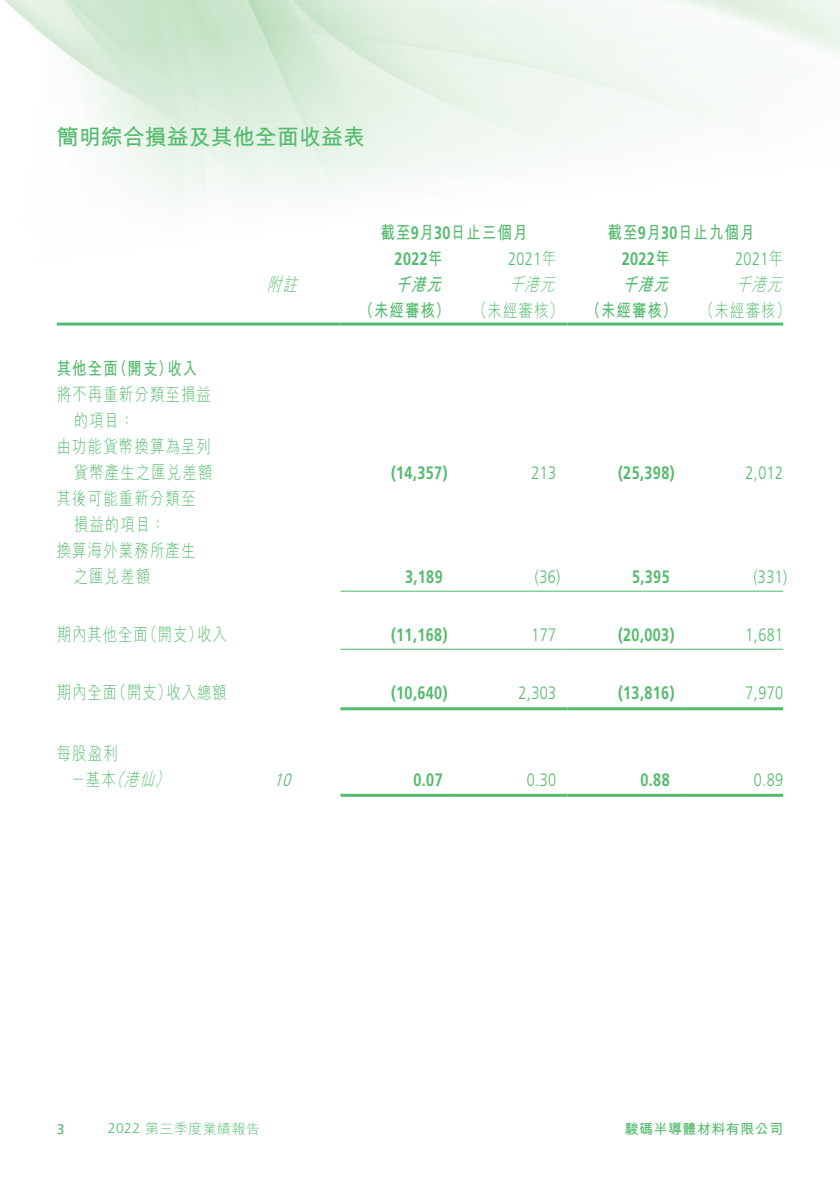
<style>
.page{position:relative;width:840px;height:1191px;background:#fff}
.page>*{position:absolute;margin:0;border:0;box-sizing:border-box;transform-origin:0 0}
.t1{font:700 22px "M Hei HK";color:#53bb6d}
.t2{font:300 18px/26px "M Hei HK";letter-spacing:.08em;color:#53bb6d;scale:.8 1}
.t3{font:700 18px "Frutiger LT Std";letter-spacing:.03em;color:#53bb6d;scale:.8 1}
.t4{font:300 18px "Frutiger LT Std";letter-spacing:.03em;color:#53bb6d;scale:.8 1}
.t5{font:700 18px "M Hei HK";letter-spacing:.08em;color:#53bb6d;scale:.8 1}
.t6{font:italic 300 18px "M Hei HK";color:#53bb6d;scale:.8 1}
.t7{font:italic 700 18px "M Hei HK";color:#53bb6d;scale:.8 1}
.t8{font:italic 300 18px "Frutiger LT Std";color:#53bb6d;scale:.8 1}
.t9{font:300 14px "M Hei HK";letter-spacing:.03em;color:#53bb6d}
.t10{font:700 14px "M Hei HK";letter-spacing:.03em;color:#53bb6d}
.t11{font:14px "Frutiger LT Std";color:#53bb6d}
.s1{font-family:"Frutiger LT Std"}
.s2{font-family:"M Hei HK"}
.s3{font-style:italic}
</style>
<div class="page">
<img style="left:4px;top:0;width:835px;height:326px">
<hr style="left:57px;top:322px;width:170px;height:3px;background:#53bb6d">
<hr style="left:227px;top:322px;width:113px;height:3px;background:#53bb6d">
<hr style="left:340px;top:322px;width:114px;height:3px;background:#53bb6d">
<hr style="left:454px;top:322px;width:113px;height:3px;background:#53bb6d">
<hr style="left:567px;top:322px;width:113px;height:3px;background:#53bb6d">
<hr style="left:680px;top:322px;width:102px;height:3px;background:#53bb6d">
<hr style="left:340px;top:590px;width:114px;height:1px;background:#53bb6d">
<hr style="left:454px;top:590px;width:113px;height:1px;background:#53bb6d">
<hr style="left:567px;top:590px;width:113px;height:1px;background:#53bb6d">
<hr style="left:680px;top:590px;width:102px;height:1px;background:#53bb6d">
<hr style="left:340px;top:648px;width:114px;height:1px;background:#53bb6d">
<hr style="left:454px;top:648px;width:113px;height:1px;background:#53bb6d">
<hr style="left:567px;top:648px;width:113px;height:1px;background:#53bb6d">
<hr style="left:680px;top:648px;width:102px;height:1px;background:#53bb6d">
<hr style="left:340px;top:707px;width:114px;height:3px;background:#53bb6d">
<hr style="left:454px;top:707px;width:113px;height:3px;background:#53bb6d">
<hr style="left:567px;top:707px;width:113px;height:3px;background:#53bb6d">
<hr style="left:680px;top:707px;width:102px;height:3px;background:#53bb6d">
<hr style="left:340px;top:794px;width:114px;height:3px;background:#53bb6d">
<hr style="left:454px;top:794px;width:113px;height:3px;background:#53bb6d">
<hr style="left:567px;top:794px;width:113px;height:3px;background:#53bb6d">
<hr style="left:680px;top:794px;width:102px;height:3px;background:#53bb6d">
<p class="t1" style="left:57px;top:121px;width:309px">簡明綜合損益及其他全面收益表</p>
<p class="t5" style="left:380px;top:219px;width:185px">截至<span class="s1">9</span>月<span class="s1">30</span>日止三個月</p>
<p class="t5" style="left:607px;top:219px;width:185px">截至<span class="s1">9</span>月<span class="s1">30</span>日止九個月</p>
<p class="t3" style="left:394px;top:248px;width:62px">2022<span class="s2">年</span></p>
<p class="t4" style="left:508px;top:249px;width:62px">2021<span class="s2">年</span></p>
<p class="t3" style="left:621px;top:248px;width:62px">2022<span class="s2">年</span></p>
<p class="t4" style="left:734px;top:249px;width:62px">2021<span class="s2">年</span></p>
<p class="t6" style="left:267px;top:272px;width:47px">附註</p>
<p class="t7" style="left:395px;top:271px;width:66px">千港元</p>
<p class="t6" style="left:508px;top:272px;width:66px">千港元</p>
<p class="t7" style="left:622px;top:271px;width:66px">千港元</p>
<p class="t6" style="left:735px;top:272px;width:66px">千港元</p>
<p class="t5" style="left:359px;top:297px;width:115px">（未經審核）</p>
<p class="t2" style="left:472px;top:297px;width:115px">（未經審核）</p>
<p class="t5" style="left:586px;top:297px;width:115px">（未經審核）</p>
<p class="t2" style="left:699px;top:297px;width:115px">（未經審核）</p>
<p class="t5" style="left:57px;top:355px;width:177px">其他全面（開支）收入</p>
<p class="t2" style="left:57px;top:381px;width:194px">將不再重新分類至損益</p>
<p class="t2" style="left:74px;top:407px;width:77px">的項目：</p>
<p class="t2" style="left:57px;top:433px;width:194px">由功能貨幣換算為呈列</p>
<p class="t2" style="left:74px;top:459px;width:175px">貨幣產生之匯兌差額</p>
<p class="t3" style="left:391px;top:462px;width:72px">(14,357)</p>
<p class="t4" style="left:531px;top:463px;width:33px">213</p>
<p class="t3" style="left:617px;top:462px;width:72px">(25,398)</p>
<p class="t4" style="left:745px;top:463px;width:49px">2,012</p>
<p class="t2" style="left:57px;top:485px;width:175px">其後可能重新分類至</p>
<p class="t2" style="left:74px;top:511px;width:116px">損益的項目：</p>
<p class="t2" style="left:57px;top:537px;width:175px">換算海外業務所產生</p>
<p class="t2" style="left:74px;top:563px;width:97px">之匯兌差額</p>
<p class="t3" style="left:405px;top:566px;width:49px">3,189</p>
<p class="t4" style="left:534px;top:567px;width:33px">(36)</p>
<p class="t3" style="left:631px;top:566px;width:49px">5,395</p>
<p class="t4" style="left:753px;top:567px;width:44px">(331)</p>
<p class="t2" style="left:57px;top:621px;width:214px">期內其他全面（開支）收入</p>
<p class="t3" style="left:391px;top:624px;width:72px">(11,168)</p>
<p class="t4" style="left:531px;top:625px;width:33px">177</p>
<p class="t3" style="left:617px;top:624px;width:72px">(20,003)</p>
<p class="t4" style="left:745px;top:625px;width:49px">1,681</p>
<p class="t2" style="left:57px;top:679px;width:214px">期內全面（開支）收入總額</p>
<p class="t3" style="left:391px;top:682px;width:72px">(10,640)</p>
<p class="t4" style="left:518px;top:683px;width:49px">2,303</p>
<p class="t3" style="left:617px;top:682px;width:72px">(13,816)</p>
<p class="t4" style="left:745px;top:683px;width:49px">7,970</p>
<p class="t2" style="left:71px;top:739px;width:131px;text-indent:-14px">每股盈利<br>－基本<span class="s3">（港仙）</span></p>
<p class="t8" style="left:273px;top:769px;width:29px">10</p>
<p class="t3" style="left:413px;top:769px;width:38px">0.07</p>
<p class="t4" style="left:526px;top:769px;width:38px">0.30</p>
<p class="t3" style="left:640px;top:769px;width:38px">0.88</p>
<p class="t4" style="left:753px;top:769px;width:38px">0.89</p>
<p class="t11" style="left:57px;top:1120px;width:9px">3</p>
<p class="t9" style="left:108px;top:1119px;width:154px"><span class="s1">2022</span> 第三季度業績報告</p>
<p class="t10" style="left:624px;top:1118px;width:160px">駿碼半導體材料有限公司</p>
</div>
